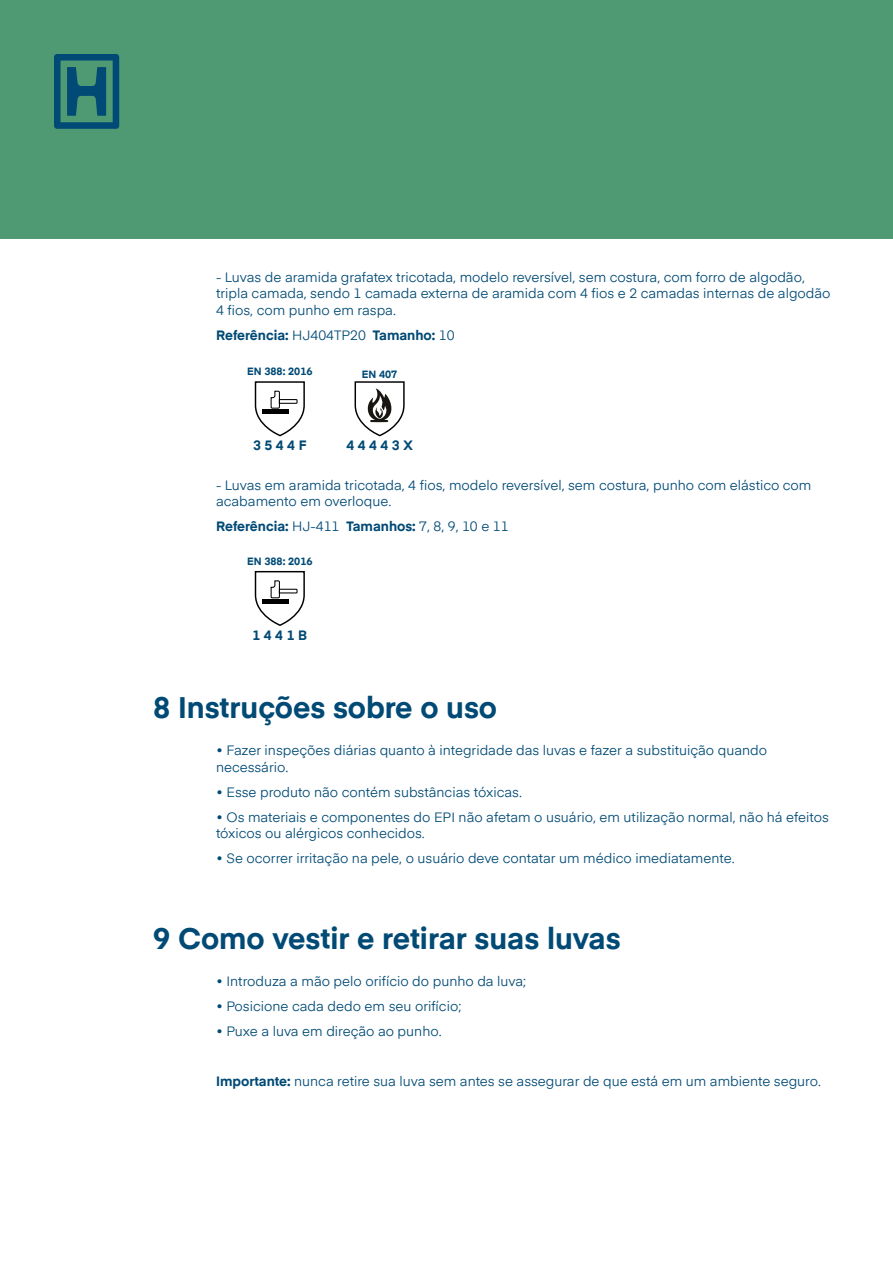
<style>
.page{position:relative;width:893px;height:1263px;background:#fff}
.page>*{position:absolute;margin:0;border:0;box-sizing:border-box;transform-origin:0 0}
.t1{font:700 29.7px "Eina 01";color:#004a75}
.t2{font:13.5px/16.5px "Eina 01";color:#004a75}
.t3{font:700 13.5px "Eina 01";color:#004a75}
.t4{font:700 10.5px "Eina 01";color:#004a75}
.s1{font-weight:400}
.s2{font-weight:700}
</style>
<div class="page">
<div style="left:0;top:0;width:893px;height:238px;background:#4f9973"></div>
<svg style="left:54px;top:54px;width:65px;height:75px"></svg>
<svg style="left:254px;top:381px;width:51px;height:56px"></svg>
<svg style="left:354px;top:381px;width:51px;height:56px"></svg>
<svg style="left:254px;top:570px;width:51px;height:56px"></svg>
<p class="t2" style="left:216px;top:268px;width:616px">- Luvas de aramida grafatex tricotada, modelo reversível, sem costura, com forro de algodão, tripla camada, sendo 1 camada externa de aramida com 4 fios e 2 camadas internas de algodão<br>4 fios, com punho em raspa.</p>
<p class="t3" style="left:216px;top:325px;width:240px">Referência: <span class="s1">HJ404TP20</span> Tamanho: <span class="s1">10</span></p>
<p class="t4" style="left:247px;top:364px;width:67px">EN 388: 2016</p>
<p class="t3" style="left:253px;top:436px;width:55px">3 5 4 4 F</p>
<p class="t4" style="left:362px;top:366px;width:37px">EN 407</p>
<p class="t3" style="left:346px;top:435px;width:68px">4 4 4 4 3 X</p>
<p class="t2" style="left:216px;top:476px;width:597px">- Luvas em aramida tricotada, 4 fios, modelo reversível, sem costura, punho com elástico com acabamento em overloque.</p>
<p class="t3" style="left:216px;top:516px;width:294px">Referência: <span class="s1">HJ-411</span> Tamanhos: <span class="s1">7, 8, 9, 10 e 11</span></p>
<p class="t4" style="left:247px;top:553px;width:67px">EN 388: 2016</p>
<p class="t3" style="left:253px;top:625px;width:56px">1 4 4 1 B</p>
<h1 class="t1" style="left:153px;top:685px;width:346px">8 Instruções sobre o uso</h1>
<p class="t2" style="left:216px;top:741px;width:553px">• Fazer inspeções diárias quanto à integridade das luvas e fazer a substituição quando necessário.</p>
<p class="t2" style="left:216px;top:783px;width:307px">• Esse produto não contém substâncias tóxicas.</p>
<p class="t2" style="left:216px;top:808px;width:614px">• Os materiais e componentes do EPI não afetam o usuário, em utilização normal, não há efeitos tóxicos ou alérgicos conhecidos.</p>
<p class="t2" style="left:216px;top:849px;width:520px">• Se ocorrer irritação na pele, o usuário deve contatar um médico imediatamente.</p>
<h1 class="t1" style="left:153px;top:916px;width:469px">9 Como vestir e retirar suas luvas</h1>
<p class="t2" style="left:216px;top:972px;width:312px">• Introduza a mão pelo orifício do punho da luva;</p>
<p class="t2" style="left:216px;top:997px;width:247px">• Posicione cada dedo em seu orifício;</p>
<p class="t2" style="left:216px;top:1022px;width:227px">• Puxe a luva em direção ao punho.</p>
<p class="t2" style="left:216px;top:1072px;width:606px"><span class="s2">Importante:</span> nunca retire sua luva sem antes se assegurar de que está em um ambiente seguro.</p>
</div>
